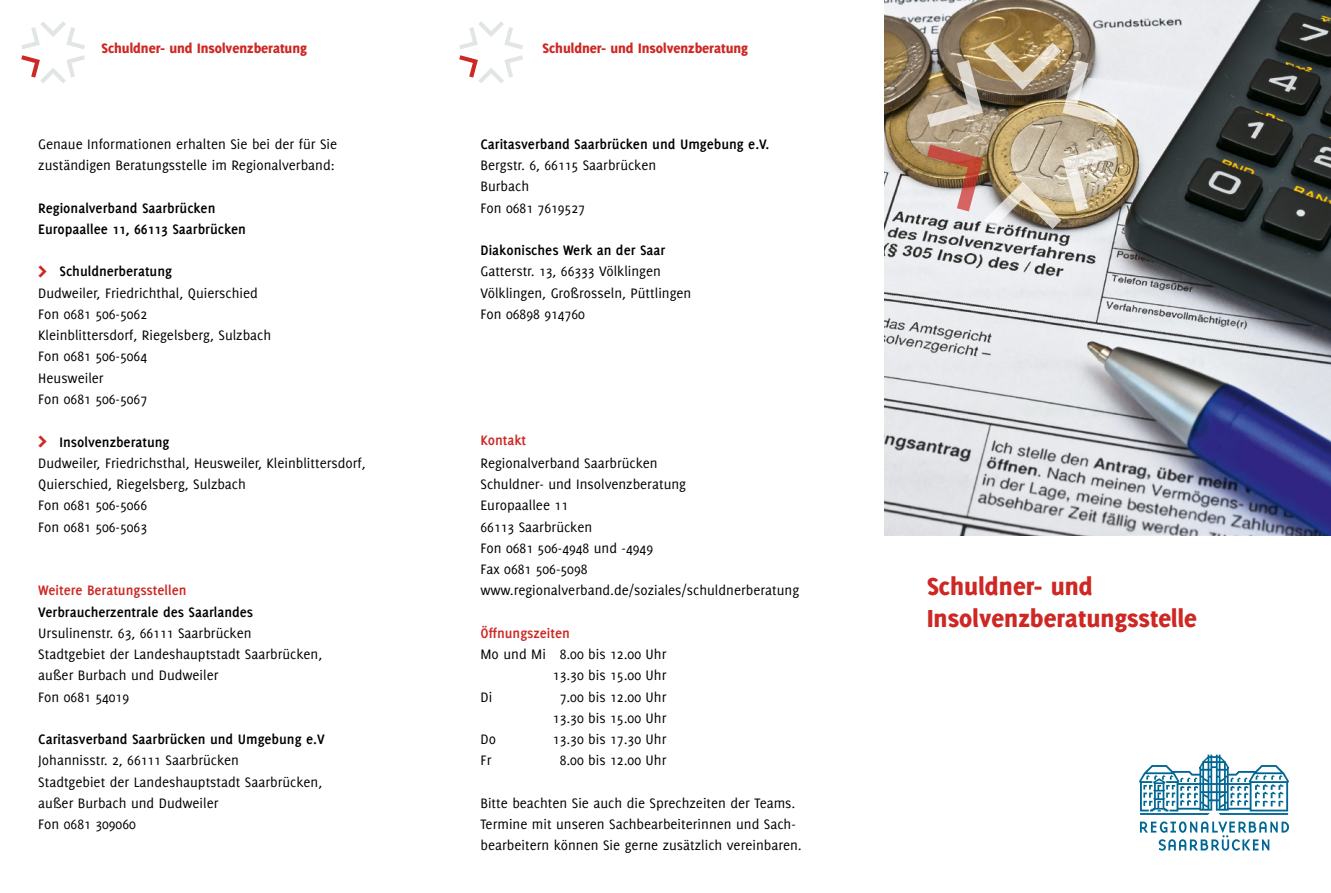
<style>
.page{position:relative;width:1331px;height:893px;background:#fff}
.page>*{position:absolute;margin:0;border:0;box-sizing:border-box;transform-origin:0 0}
.t1{font:800 27px/32px "Delicious";letter-spacing:.005em;color:#cd2824}
.t2{font:15px/21.3px "Delicious";color:#000}
.t3{font:700 15px/21.3px "Delicious";color:#000}
.t4{font:800 15px "Delicious";color:#cd2824}
.t5{font:700 15px "Delicious";color:#cd2824}
.s1{font-weight:700;font-size:30px;color:#cd2824}
.s2{font-weight:700}
</style>
<div class="page">
<svg style="left:1139px;top:755px;width:150px;height:60px"></svg>
<svg style="left:1140px;top:821px;width:149px;height:30px"></svg>
<svg style="left:459px;top:21px;width:64px;height:28px"></svg>
<svg style="left:459px;top:55px;width:64px;height:28px"></svg>
<img style="left:884px;top:0;width:447px;height:536px">
<img style="left:927px;top:43px;width:191px;height:84px">
<img style="left:927px;top:145px;width:191px;height:84px">
<svg style="left:21px;top:21px;width:64px;height:28px"></svg>
<svg style="left:21px;top:55px;width:64px;height:28px"></svg>
<p class="t4" style="left:102px;top:39px;width:207px">Schuldner- und Insolvenzberatung</p>
<p class="t2" style="left:38px;top:133px;width:300px">Genaue Informationen erhalten Sie bei der für Sie zuständigen Beratungsstelle im Regionalverband:</p>
<p class="t3" style="left:38px;top:197px;width:209px">Regionalverband Saarbrücken<br>Europaallee 11, 66113 Saarbrücken</p>
<p class="t2" style="left:38px;top:261px;width:234px"><span class="s1">›</span> <span class="s2">Schuldnerberatung<br></span>Dudweiler, Friedrichthal, Quierschied<br>Fon 0681 506-5062<br>Kleinblittersdorf, Riegelsberg, Sulzbach<br>Fon 0681 506-5064<br>Heusweiler<br>Fon 0681 506-5067</p>
<p class="t2" style="left:38px;top:431px;width:329px"><span class="s1">›</span> <span class="s2">Insolvenzberatung<br></span>Dudweiler, Friedrichsthal, Heusweiler, Kleinblittersdorf,<br>Quierschied, Riegelsberg, Sulzbach<br>Fon 0681 506-5066<br>Fon 0681 506-5063</p>
<p class="t5" style="left:38px;top:582px;width:150px">Weitere Beratungsstellen</p>
<p class="t3" style="left:38px;top:601px;width:216px">Verbraucherzentrale des Saarlandes</p>
<p class="t2" style="left:38px;top:622px;width:285px">Ursulinenstr. 63, 66111 Saarbrücken<br>Stadtgebiet der Landeshauptstadt Saarbrücken, außer Burbach und Dudweiler<br>Fon 0681 54019</p>
<p class="t3" style="left:38px;top:728px;width:288px">Caritasverband Saarbrücken und Umgebung e.V</p>
<p class="t2" style="left:38px;top:750px;width:285px">Johannisstr. 2, 66111 Saarbrücken<br>Stadtgebiet der Landeshauptstadt Saarbrücken, außer Burbach und Dudweiler<br>Fon 0681 309060</p>
<p class="t4" style="left:542px;top:39px;width:207px">Schuldner- und Insolvenzberatung</p>
<p class="t3" style="left:480px;top:133px;width:290px">Caritasverband Saarbrücken und Umgebung e.V.</p>
<p class="t2" style="left:480px;top:154px;width:177px">Bergstr. 6, 66115 Saarbrücken<br>Burbach<br>Fon 0681 7619527</p>
<p class="t3" style="left:480px;top:239px;width:186px">Diakonisches Werk an der Saar</p>
<p class="t2" style="left:480px;top:261px;width:212px">Gatterstr. 13, 66333 Völklingen<br>Völklingen, Großrosseln, Püttlingen<br>Fon 06898 914760</p>
<p class="t5" style="left:480px;top:432px;width:47px">Kontakt</p>
<p class="t2" style="left:480px;top:452px;width:320px">Regionalverband Saarbrücken<br>Schuldner- und Insolvenzberatung<br>Europaallee 11<br>66113 Saarbrücken<br>Fon 0681 506-4948 und -4949<br>Fax 0681 506-5098 www.regionalverband.de/soziales/schuldnerberatung</p>
<p class="t5" style="left:480px;top:624px;width:91px">Öffnungszeiten</p>
<p class="t2" style="left:480px;top:643px;width:187px">Mo und Mi 8.00 bis 12.00 Uhr</p>
<p class="t2" style="left:553px;top:665px;width:115px">13.30 bis 15.00 Uhr</p>
<p class="t2" style="left:480px;top:686px;width:13px">Di</p>
<p class="t2" style="left:553px;top:686px;width:115px;text-align:center">7.00 bis 12.00 Uhr<br>13.30 bis 15.00 Uhr</p>
<p class="t2" style="left:480px;top:728px;width:17px">Do</p>
<p class="t2" style="left:553px;top:728px;width:115px">13.30 bis 17.30 Uhr</p>
<p class="t2" style="left:480px;top:750px;width:12px">Fr</p>
<p class="t2" style="left:560px;top:750px;width:108px">8.00 bis 12.00 Uhr</p>
<p class="t2" style="left:480px;top:792px;width:323px">Bitte beachten Sie auch die Sprechzeiten der Teams.<br>Termine mit unseren Sachbearbeiterinnen und Sach&shy;bearbeitern können Sie gerne zusätzlich vereinbaren.</p>
<h1 class="t1" style="left:927px;top:570px;width:271px">Schuldner- und<br>Insolvenzberatungsstelle</h1>
</div>
